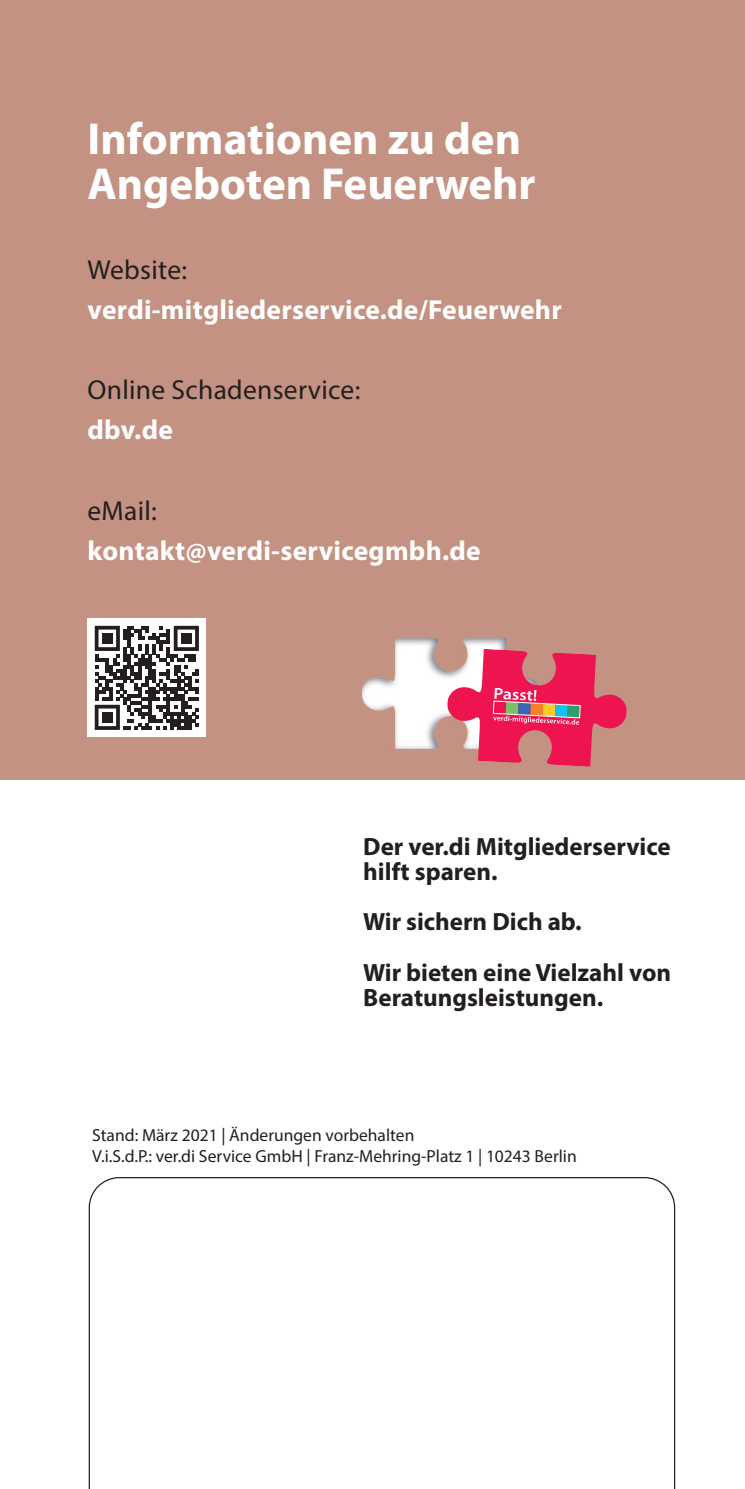
<style>
.page{position:relative;width:745px;height:1489px;background:#fff}
.page>*{position:absolute;margin:0;border:0;box-sizing:border-box;transform-origin:0 0}
.t1{font:700 45px/45px "Myriad Pro";color:#fff}
.t2{font:700 27.5px "Myriad Pro";letter-spacing:.01em;color:#fff}
.t3{font:27.5px "Myriad Pro";letter-spacing:.01em;color:#231f20}
.t4{font:700 25px/25px "Myriad Pro";color:#231f20}
.t5{font:17.5px/21px "Myriad Pro";color:#231f20}
</style>
<div class="page">
<div style="left:0;top:0;width:744px;height:780px;background:#c49282"></div>
<img style="left:362px;top:638px;width:145px;height:110px">
<svg style="left:446px;top:649px;width:180px;height:117px"></svg>
<svg style="left:89px;top:1177px;width:585px;height:311px"></svg>
<div style="left:87px;top:618px;width:119px;height:119px;background:#fff"></div>
<svg style="left:95px;top:625px;width:104px;height:105px"></svg>
<div style="left:102px;top:633px;width:11px;height:10px;background:#231f20"></div>
<div style="left:181px;top:633px;width:10px;height:10px;background:#231f20"></div>
<div style="left:102px;top:712px;width:11px;height:10px;background:#231f20"></div>
<h1 class="t1" style="left:87px;top:115px;width:449px">Informationen zu den<br>Angeboten Feuerwehr</h1>
<p class="t3" style="left:87px;top:253px;width:101px">Website:</p>
<p class="t2" style="left:87px;top:292px;width:475px">verdi-mitgliederservice.de/Feuerwehr</p>
<p class="t3" style="left:87px;top:373px;width:274px">Online Schadenservice:</p>
<p class="t2" style="left:87px;top:412px;width:87px">dbv.de</p>
<p class="t3" style="left:87px;top:493px;width:71px">eMail:</p>
<p class="t2" style="left:87px;top:532px;width:394px">kontakt@verdi-servicegmbh.de</p>
<p class="t4" style="left:363px;top:833px;width:309px">Der ver.di Mitgliederservice hilft sparen.</p>
<p class="t4" style="left:363px;top:896px;width:309px;line-height:50px">Wir sichern Dich ab.<br>Wir bieten eine Vielzahl von</p>
<p class="t4" style="left:363px;top:983px;width:241px">Beratungsleistungen.</p>
<p class="t5" style="left:92px;top:1123px;width:485px">Stand: März 2021 | Änderungen vorbehalten<br>V.i.S.d.P.: ver.di Service GmbH | Franz-Mehring-Platz 1 | 10243 Berlin</p>
</div>
